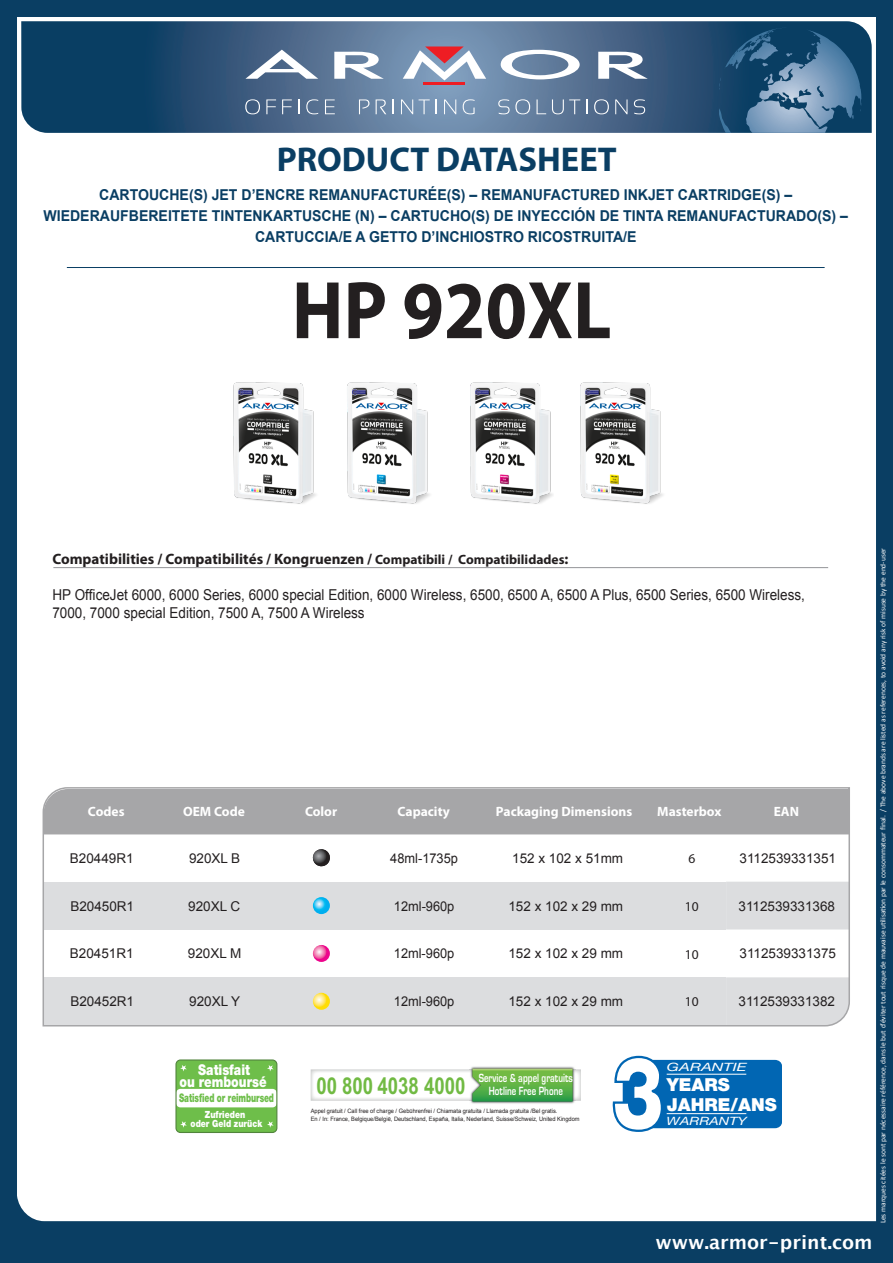
<style>
.page{position:relative;width:893px;height:1263px;background:#0a3e63}
.page>*{position:absolute;margin:0;border:0;box-sizing:border-box;transform-origin:0 0}
.t1{font:900 103.8px "Helvetica Neue";color:#fff;scale:.77 1}
.t2{font:700 82.5px "Myriad Pro";color:#231f20;scale:.91 1}
.t3{font:700 34.5px "Myriad Pro";color:#0a3e63}
.t4{font:700 23.25px "Arial";color:#71ba43;scale:.8 1}
.t5{font:700 18.9px "Lucida Grande";color:#fff}
.t6{font:900 17.85px/19.6px "Helvetica Neue";color:#fff}
.t7{font:700 15px/21px "Arial";color:#0a3e63;text-align:center;scale:.94 1}
.t8{font:15px/18px "Arial";color:#231f20;scale:.9 1}
.t9{font:700 15px "Myriad Pro";color:#231f20}
.t10{font:900 14.85px/11.6px "Helvetica Neue";color:#fff;text-align:center;scale:.81 1}
.t11{font:13.5px "Arial";color:#231f20}
.t12{font:700 13.5px "Myriad Pro";color:#fff}
.t13{font:13.5px "Arial";color:#231f20;scale:.95 1}
.t14{font:13.5px "Myriad Pro";color:#231f20}
.t15{font:700 12.3px/12.8px "Eurostile";letter-spacing:.01em;color:#fff;text-align:center;scale:.72 1}
.t16{font:900 11.85px "Helvetica Neue";letter-spacing:-.01em;color:#6ebe4a;scale:.67 1}
.t17{font:italic 11.4px "Helvetica Neue LT Pro";color:#fff;scale:1.41 1}
.t18{font:italic 11.4px "Helvetica Neue LT Pro";color:#fff;scale:1.26 1}
.t19{font:900 9.9px/9.6px "Helvetica Neue";color:#fff;text-align:center;scale:.81 1}
.t20{font:7.5px "Calibri";color:#fff}
.t21{font:6px/7.2px "Arial";color:#231f20;scale:.95 1}
.s1{font-size:13.5px}
</style>
<div class="page">
<div style="left:17px;top:17px;width:859px;height:1204px;background:#fff"></div>
<svg style="left:21px;top:21px;width:851px;height:112px"></svg>
<svg style="left:724px;top:28px;width:63px;height:41px"></svg>
<svg style="left:245px;top:50px;width:73px;height:29px;background:#8496ad"></svg>
<hr style="left:423px;top:82px;width:42px;height:3px;background:#ee1d23">
<svg style="left:334px;top:51px;width:50px;height:28px"></svg>
<svg style="left:598px;top:51px;width:50px;height:28px"></svg>
<svg style="left:403px;top:46px;width:83px;height:35px;background:#aea8bb"></svg>
<svg style="left:501px;top:50px;width:79px;height:29px;background:#a0b0c4"></svg>
<svg style="left:245px;top:99px;width:15px;height:15px"></svg>
<svg style="left:266px;top:99px;width:10px;height:15px"></svg>
<svg style="left:282px;top:99px;width:10px;height:15px"></svg>
<svg style="left:298px;top:99px;width:1px;height:15px"></svg>
<svg style="left:306px;top:99px;width:12px;height:15px"></svg>
<svg style="left:325px;top:99px;width:10px;height:15px"></svg>
<svg style="left:359px;top:99px;width:10px;height:15px"></svg>
<svg style="left:376px;top:99px;width:10px;height:15px"></svg>
<svg style="left:392px;top:99px;width:2px;height:15px"></svg>
<svg style="left:401px;top:99px;width:12px;height:15px"></svg>
<svg style="left:419px;top:99px;width:11px;height:15px"></svg>
<svg style="left:436px;top:99px;width:1px;height:15px"></svg>
<svg style="left:444px;top:99px;width:12px;height:15px"></svg>
<svg style="left:463px;top:99px;width:12px;height:15px"></svg>
<svg style="left:498px;top:99px;width:32px;height:15px"></svg>
<svg style="left:537px;top:99px;width:9px;height:15px"></svg>
<svg style="left:552px;top:99px;width:28px;height:15px"></svg>
<svg style="left:586px;top:99px;width:1px;height:15px"></svg>
<svg style="left:594px;top:99px;width:15px;height:15px"></svg>
<svg style="left:615px;top:99px;width:12px;height:15px"></svg>
<svg style="left:634px;top:99px;width:11px;height:15px"></svg>
<hr style="left:67px;top:267px;width:758px;height:1px;background:#0a3e63">
<div style="left:176px;top:1060px;width:101px;height:72px;background:#6ebe4a;border-radius:4px"></div>
<div style="left:176px;top:1089px;width:101px;height:18px;background:#fff;border-radius:4px"></div>
<svg style="left:180px;top:1065px;width:7px;height:6px"></svg>
<svg style="left:267px;top:1065px;width:7px;height:6px"></svg>
<svg style="left:180px;top:1121px;width:7px;height:7px"></svg>
<svg style="left:267px;top:1121px;width:7px;height:7px"></svg>
<div style="left:175px;top:1059px;width:102px;height:74px;border:1px solid #51843c;border-radius:4px"></div>
<hr style="left:53px;top:567px;width:775px;height:1px;background:#939598">
<img style="left:311px;top:1069px;width:270px;height:32px">
<img style="left:469px;top:1065px;width:107px;height:40px">
<img style="left:469px;top:1069px;width:107px;height:32px">
<svg style="left:472px;top:1068px;width:101px;height:33px;background:#60b14c"></svg>
<svg style="left:611px;top:1055px;width:171px;height:78px;background:#2e81c0"></svg>
<img style="left:223px;top:368px;width:100px;height:152px">
<img style="left:338px;top:368px;width:100px;height:152px">
<img style="left:454px;top:368px;width:100px;height:152px">
<img style="left:569px;top:368px;width:100px;height:152px">
<svg style="left:42px;top:786px;width:809px;height:241px;background:#dedfe0"></svg>
<h3 class="t3" style="left:277px;top:136px;width:342px">PRODUCT DATASHEET</h3>
<p class="t7" style="left:43px;top:185px;width:857px">CARTOUCHE(S) JET D’ENCRE REMANUFACTURÉE(S) – REMANUFACTURED INKJET CARTRIDGE(S) –<br>WIEDERAUFBEREITETE TINTENKARTUSCHE (N) – CARTUCHO(S) DE INYECCIÓN DE TINTA REMANUFACTURADO(S) –<br>CARTUCCIA/E A GETTO D’INCHIOSTRO RICOSTRUITA/E</p>
<h2 class="t2" style="left:292px;top:257px;width:353px">HP 920XL</h2>
<p class="t9" style="left:52px;top:549px;width:517px">Compatibilities / Compatibilités / Kongruenzen / <span class="s1">Compatibili / Compatibilidades</span>:</p>
<p class="t8" style="left:52px;top:586px;width:838px">HP OfficeJet 6000, 6000 Series, 6000 special Edition, 6000 Wireless, 6500, 6500 A, 6500 A Plus, 6500 Series, 6500 Wireless,<br>7000, 7000 special Edition, 7500 A, 7500 A Wireless</p>
<p class="t12" style="left:88px;top:802px;width:38px">Codes</p>
<p class="t12" style="left:183px;top:802px;width:63px">OEM Code</p>
<p class="t12" style="left:305px;top:802px;width:34px">Color</p>
<p class="t12" style="left:398px;top:802px;width:54px">Capacity</p>
<p class="t12" style="left:496px;top:802px;width:138px">Packaging Dimensions</p>
<p class="t12" style="left:657px;top:802px;width:66px">Masterbox</p>
<p class="t12" style="left:774px;top:802px;width:27px">EAN</p>
<p class="t11" style="left:70px;top:849px;width:65px">B20449R1</p>
<p class="t11" style="left:189px;top:849px;width:53px">920XL B</p>
<p class="t13" style="left:390px;top:849px;width:73px">48ml-1735p</p>
<p class="t11" style="left:512px;top:849px;width:113px">152 x 102 x 51mm</p>
<p class="t14" style="left:688px;top:850px;width:8px">6</p>
<p class="t11" style="left:739px;top:849px;width:98px">3112539331351</p>
<p class="t11" style="left:70px;top:897px;width:65px">B20450R1</p>
<p class="t11" style="left:188px;top:897px;width:54px">920XL C</p>
<p class="t13" style="left:394px;top:897px;width:65px">12ml-960p</p>
<p class="t11" style="left:508px;top:897px;width:116px">152 x 102 x 29 mm</p>
<p class="t14" style="left:685px;top:898px;width:15px">10</p>
<p class="t11" style="left:738px;top:897px;width:98px">3112539331368</p>
<p class="t11" style="left:70px;top:945px;width:65px">B20451R1</p>
<p class="t11" style="left:188px;top:945px;width:55px">920XL M</p>
<p class="t13" style="left:394px;top:945px;width:65px">12ml-960p</p>
<p class="t11" style="left:508px;top:945px;width:116px">152 x 102 x 29 mm</p>
<p class="t14" style="left:685px;top:946px;width:15px">10</p>
<p class="t11" style="left:739px;top:945px;width:98px">3112539331375</p>
<p class="t11" style="left:70px;top:992px;width:65px">B20452R1</p>
<p class="t11" style="left:189px;top:992px;width:53px">920XL Y</p>
<p class="t13" style="left:394px;top:992px;width:65px">12ml-960p</p>
<p class="t11" style="left:508px;top:992px;width:116px">152 x 102 x 29 mm</p>
<p class="t14" style="left:685px;top:993px;width:15px">10</p>
<p class="t11" style="left:738px;top:992px;width:98px">3112539331382</p>
<p class="t10" style="left:179px;top:1064px;width:109px">Satisfait<br>ou remboursé</p>
<p class="t16" style="left:179px;top:1091px;width:143px">Satisfied or reimbursed</p>
<p class="t19" style="left:191px;top:1109px;width:90px">Zufrieden<br>oder Geld zurück</p>
<h3 class="t4" style="left:316px;top:1070px;width:188px">00 800 4038 4000</h3>
<p class="t15" style="left:479px;top:1072px;width:133px">Service &amp; appel gratuits<br>Hotline Free Phone</p>
<p class="t21" style="left:311px;top:1108px;width:285px">Appel gratuit / Call free of charge / Gebührenfrei / Chiamata gratuita / Llamada gratuita /Bel gratis.<br>En / In: France, Belgique/België, Deutschland, España, Italia, Nederland, Suisse/Schweiz, United Kingdom</p>
<h1 class="t1" style="left:611px;top:1031px;width:71px">3</h1>
<p class="t17" style="left:667px;top:1060px;width:58px">GARANTIE</p>
<p class="t6" style="left:667px;top:1074px;width:111px">YEARS<br>JAHRE/ANS</p>
<p class="t18" style="left:666px;top:1114px;width:65px">WARRANTY</p>
<p class="t5" style="left:656px;top:1227px;width:218px">www.armor-print.com</p>
<p class="t20" style="left:878px;top:1223px;width:677px;rotate:-90deg">Les marques citées le sont par nécessaire référence, dans le but d’éviter tout risque de mauvaise utilisation par le consommateur final. / The above brands are listed as references, to avoid any risk of misuse by the end-user</p>
</div>
